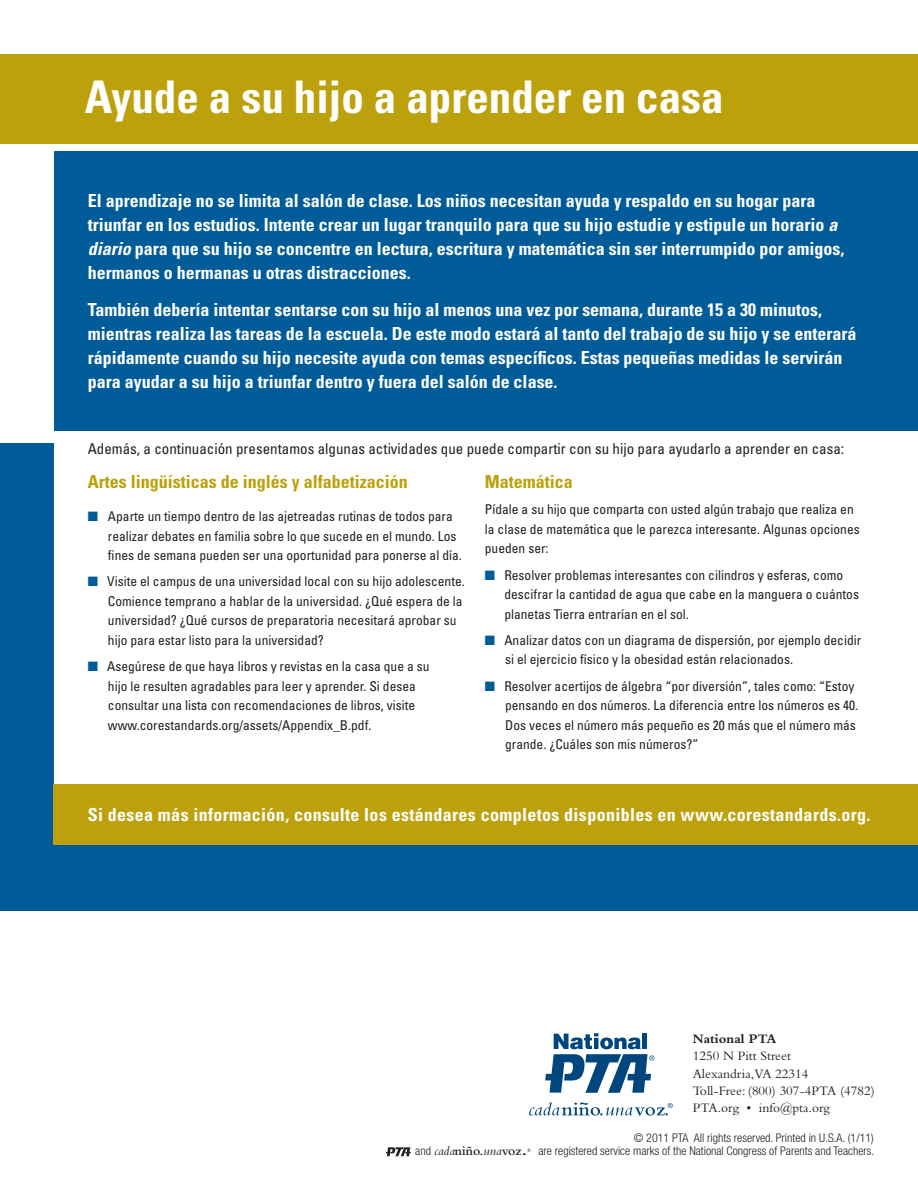
<style>
.page{position:relative;width:918px;height:1188px;background:#fff}
.page>*{position:absolute;margin:0;border:0;box-sizing:border-box;transform-origin:0 0}
.t1{font:700 condensed 45px "Univers LT Std";color:#fff}
.t2{font:700 condensed 18px/24px "Univers LT Std";color:#fff}
.t3{font:700 condensed 18px "Univers LT Std";letter-spacing:.02em;color:#fff}
.t4{font:700 condensed 18px "Univers LT Std";color:#bda10c}
.t5{font:condensed 15px "Univers LT Std";color:#231f20}
.t6{font:condensed 13.5px/19.5px "Univers LT Std";color:#231f20}
.t7{font:13.5px "Bembo Std";color:#231f20}
.t8{font:600 13.5px "Bembo Std";color:#231f20}
.t9{font:700 13.5px "Bembo Std";color:#231f20}
.t10{font:300 condensed 12px "Helvetica Neue LT Std";color:#231f20}
.s1{font-style:italic}
.s2{color:#005c99}
.s3{font-family:"Helvetica Neue LT Std";font-weight:300;font-stretch:condensed;font-size:12px}
.s4{font-weight:400;font-style:italic}
.s5{font-size:18px}
</style>
<div class="page">
<div style="left:0;top:54px;width:696px;height:90px;background:#bda10c"></div>
<div style="left:0;top:443px;width:918px;height:468px;background:#005c99"></div>
<div style="left:54px;top:399px;width:864px;height:385px;background:#fff"></div>
<div style="left:54px;top:784px;width:864px;height:61px;background:#bda10c"></div>
<div style="left:54px;top:151px;width:864px;height:280px;background:#005c99"></div>
<div style="left:44px;top:54px;width:874px;height:90px;background:#bda10c"></div>
<svg style="left:386px;top:1147px;width:25px;height:9px"></svg>
<svg style="left:545px;top:1033px;width:109px;height:60px"></svg>
<svg style="left:529px;top:1102px;width:144px;height:14px"></svg>
<p class="t1" style="left:85px;top:70px;width:641px">Ayude a su hijo a aprender en casa</p>
<p class="t2" style="left:88px;top:188px;width:758px">El aprendizaje no se limita al salón de clase. Los niños necesitan ayuda y respaldo en su hogar para triunfar en los estudios. Intente crear un lugar tranquilo para que su hijo estudie y estipule un horario <span class="s1">a diario</span> para que su hijo se concentre en lectura, escritura y matemática sin ser interrumpido por amigos, hermanos o hermanas u otras distracciones.</p>
<p class="t2" style="left:88px;top:298px;width:770px">También debería intentar sentarse con su hijo al menos una vez por semana, durante 15 a 30 minutos, mientras realiza las tareas de la escuela. De este modo estará al tanto del trabajo de su hijo y se enterará rápidamente cuando su hijo necesite ayuda con temas específicos. Estas pequeñas medidas le servirán para ayudar a su hijo a triunfar dentro y fuera del salón de clase.</p>
<p class="t5" style="left:88px;top:439px;width:758px">Además, a continuación presentamos algunas actividades que puede compartir con su hijo para ayudarlo a aprender en casa:</p>
<p class="t4" style="left:88px;top:471px;width:321px">Artes lingüísticas de inglés y alfabetización</p>
<p class="t6" style="left:108px;top:506px;width:355px;text-indent:-20px"><span class="s2">■</span> Aparte un tiempo dentro de las ajetreadas rutinas de todos para realizar debates en familia sobre lo que sucede en el mundo. Los fines de semana pueden ser una oportunidad para ponerse al día.</p>
<p class="t6" style="left:108px;top:572px;width:358px;text-indent:-20px"><span class="s2">■</span> Visite el campus de una universidad local con su hijo adolescente.<br>Comience temprano a hablar de la universidad. ¿Qué espera de la universidad? ¿Qué cursos de preparatoria necesitará aprobar su hijo para estar listo para la universidad?</p>
<p class="t6" style="left:108px;top:656px;width:323px;text-indent:-20px"><span class="s2">■</span> Asegúrese de que haya libros y revistas en la casa que a su hijo le resulten agradables para leer y aprender. Si desea consultar una lista con recomendaciones de libros, visite www.corestandards.org/assets/Appendix_B.pdf.</p>
<p class="t4" style="left:485px;top:471px;width:90px">Matemática</p>
<p class="t6" style="left:485px;top:500px;width:376px">Pídale a su hijo que comparta con usted algún trabajo que realiza en la clase de matemática que le parezca interesante. Algunas opciones pueden ser:</p>
<p class="t6" style="left:504px;top:565px;width:356px;text-indent:-20px"><span class="s2">■</span> Resolver problemas interesantes con cilindros y esferas, como descifrar la cantidad de agua que cabe en la manguera o cuántos planetas Tierra entrarían en el sol.</p>
<p class="t6" style="left:505px;top:630px;width:358px;text-indent:-20px"><span class="s2">■</span> Analizar datos con un diagrama de dispersión, por ejemplo decidir si el ejercicio físico y la obesidad están relacionados.</p>
<p class="t6" style="left:505px;top:676px;width:355px;text-indent:-20px"><span class="s2">■</span> Resolver acertijos de álgebra “por diversión”, tales como: “Estoy pensando en dos números. La diferencia entre los números es 40.<br>Dos veces el número más pequeño es 20 más que el número más grande. ¿Cuáles son mis números?”</p>
<p class="t3" style="left:88px;top:803px;width:784px">Si desea más información, consulte los estándares completos disponibles en www.corestandards.org.</p>
<p class="t9" style="left:693px;top:1031px;width:85px">National PTA</p>
<p class="t7" style="left:693px;top:1048px;width:100px">1250 N Pitt Street</p>
<p class="t7" style="left:693px;top:1066px;width:117px">Alexandria,VA 22314</p>
<p class="t7" style="left:693px;top:1083px;width:183px">Toll-Free: (800) 307-4PTA (4782)</p>
<p class="t7" style="left:693px;top:1100px;width:139px">PTA.org • info@pta.org</p>
<p class="t10" style="left:634px;top:1131px;width:242px">© 2011 PTA All rights reserved. Printed in U.S.A. (1/11)</p>
<p class="t8" style="left:415px;top:1144px;width:113px"><span class="s3">and</span> <span class="s4">cada</span>niño.<span class="s4">una</span>voz<span class="s5">.</span></p>
<p class="t10" style="left:527px;top:1144px;width:349px"><sup>®</sup> are registered service marks of the National Congress of Parents and Teachers.</p>
</div>
